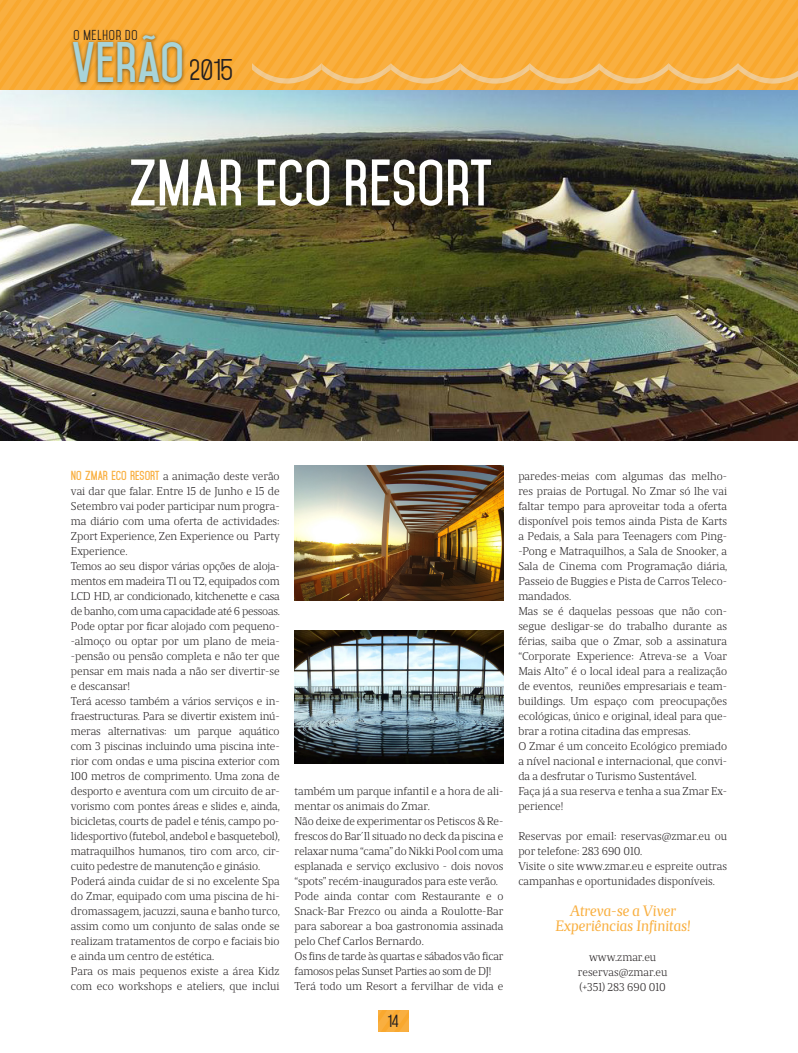
<style>
.page{position:relative;width:798px;height:1053px;background:#fff}
.page>*{position:absolute;margin:0;border:0;box-sizing:border-box;transform-origin:0 0}
.t1{font:700 56.25px "Mohave";color:#fff}
.t2{font:700 48.88px "Mohave";color:#a8d4d9}
.t3{font:italic 15px/15px "Revista Serif";color:#f9af40;text-align:center}
.t4{font:600 15px "Mohave";color:#231f20}
.t5{font:12.38px "Mohave";letter-spacing:.065em;color:#231f20}
.t6{font:300 11.25px/15px "Revista Serif";color:#231f20}
.s1{font-weight:400;font-size:25.75px;color:#231f20}
.s2{font-family:"Mohave";font-weight:700;color:#f9af40}
</style>
<div class="page">
<svg style="left:0;top:0;width:797px;height:90px;background:#f8ad3d"></svg>
<img style="left:66px;top:30px;width:124px;height:60px">
<svg style="left:378px;top:1010px;width:30px;height:21px"></svg>
<img style="left:0;top:90px;width:797px;height:350px">
<img style="left:295px;top:465px;width:208px;height:135px">
<img style="left:295px;top:630px;width:208px;height:133px">
<p class="t5" style="left:73px;top:27px;width:66px">O MELHOR DO</p>
<h2 class="t2" style="left:72px;top:33px;width:163px">VERÃO <span class="s1">2015</span></h2>
<h1 class="t1" style="left:129px;top:148px;width:365px">ZMAR ECO RESORT</h1>
<p class="t6" style="left:71px;top:469px;width:210px"><span class="s2">NO ZMAR ECO RESORT</span> a animação deste verão vai dar que falar. Entre 15 de Junho e 15 de Setembro vai poder participar num progra&shy;ma diário com uma oferta de actividades:<br>Zport Experience, Zen Experience ou Party Experience.<br>Temos ao seu dispor várias opções de aloja&shy;mentos em madeira T1 ou T2, equipados com LCD HD, ar condicionado, kitchenette e casa de banho, com uma capacidade até 6 pessoas.<br>Pode optar por ficar alojado com pequeno--almoço ou optar por um plano de meia--pensão ou pensão completa e não ter que pensar em mais nada a não ser divertir-se e descansar!<br>Terá acesso também a vários serviços e in&shy;fraestructuras. Para se divertir existem inú&shy;meras alternativas: um parque aquático com 3 piscinas incluindo uma piscina inte&shy;rior com ondas e uma piscina exterior com 100 metros de comprimento. Uma zona de desporto e aventura com um circuito de ar&shy;vorismo com pontes áreas e slides e, ainda, bicicletas, courts de padel e ténis, campo po&shy;lidesportivo (futebol, andebol e basquetebol), matraquilhos humanos, tiro com arco, cir&shy;cuito pedestre de manutenção e ginásio.<br>Poderá ainda cuidar de si no excelente Spa do Zmar, equipado com uma piscina de hi&shy;dromassagem, jacuzzi, sauna e banho turco, assim como um conjunto de salas onde se realizam tratamentos de corpo e faciais bio e ainda um centro de estética.<br>Para os mais pequenos existe a área Kidz com eco workshops e ateliers, que inclui</p>
<p class="t6" style="left:294px;top:783px;width:210px">também um parque infantil e a hora de ali&shy;mentar os animais do Zmar.<br>Não deixe de experimentar os Petiscos &amp; Re&shy;frescos do Bar´Il situado no deck da piscina e relaxar numa “cama” do Nikki Pool com uma esplanada e serviço exclusivo - dois novos “spots” recém-inaugurados para este verão.<br>Pode ainda contar com Restaurante e o Snack-Bar Frezco ou ainda a Roulotte-Bar para saborear a boa gastronomia assinada pelo Chef Carlos Bernardo.<br>Os fins de tarde às quartas e sábados vão ficar famosos pelas Sunset Parties ao som de DJ!<br>Terá todo um Resort a fervilhar de vida e</p>
<h3 class="t4" style="left:387px;top:1011px;width:12px">14</h3>
<p class="t6" style="left:518px;top:468px;width:210px">paredes-meias com algumas das melho&shy;res praias de Portugal. No Zmar só lhe vai faltar tempo para aproveitar toda a oferta disponível pois temos ainda Pista de Karts a Pedais, a Sala para Teenagers com Ping--Pong e Matraquilhos, a Sala de Snooker, a Sala de Cinema com Programação diária, Passeio de Buggies e Pista de Carros Teleco&shy;mandados.<br>Mas se é daquelas pessoas que não con&shy;segue desligar-se do trabalho durante as férias, saiba que o Zmar, sob a assinatura “Corporate Experience: Atreva-se a Voar Mais Alto” é o local ideal para a realização de eventos, reuniões empresariais e team&shy;buildings. Um espaço com preocupações ecológicas, único e original, ideal para que&shy;brar a rotina citadina das empresas.<br>O Zmar é um conceito Ecológico premiado a nível nacional e internacional, que convi&shy;da a desfrutar o Turismo Sustentável.<br>Faça já a sua reserva e tenha a sua Zmar Ex&shy;perience!</p>
<p class="t6" style="left:518px;top:828px;width:210px">Reservas por email: reservas@zmar.eu ou por telefone: 283 690 010.<br>Visite o site www.zmar.eu e espreite outras campanhas e oportunidades disponíveis.</p>
<h3 class="t3" style="left:554px;top:902px;width:137px">Atreva-se a Viver<br>Experiências Infinitas!</h3>
<p class="t6" style="left:577px;top:949px;width:91px;text-align:center">www.zmar.eu reservas@zmar.eu (+351) 283 690 010</p>
</div>
